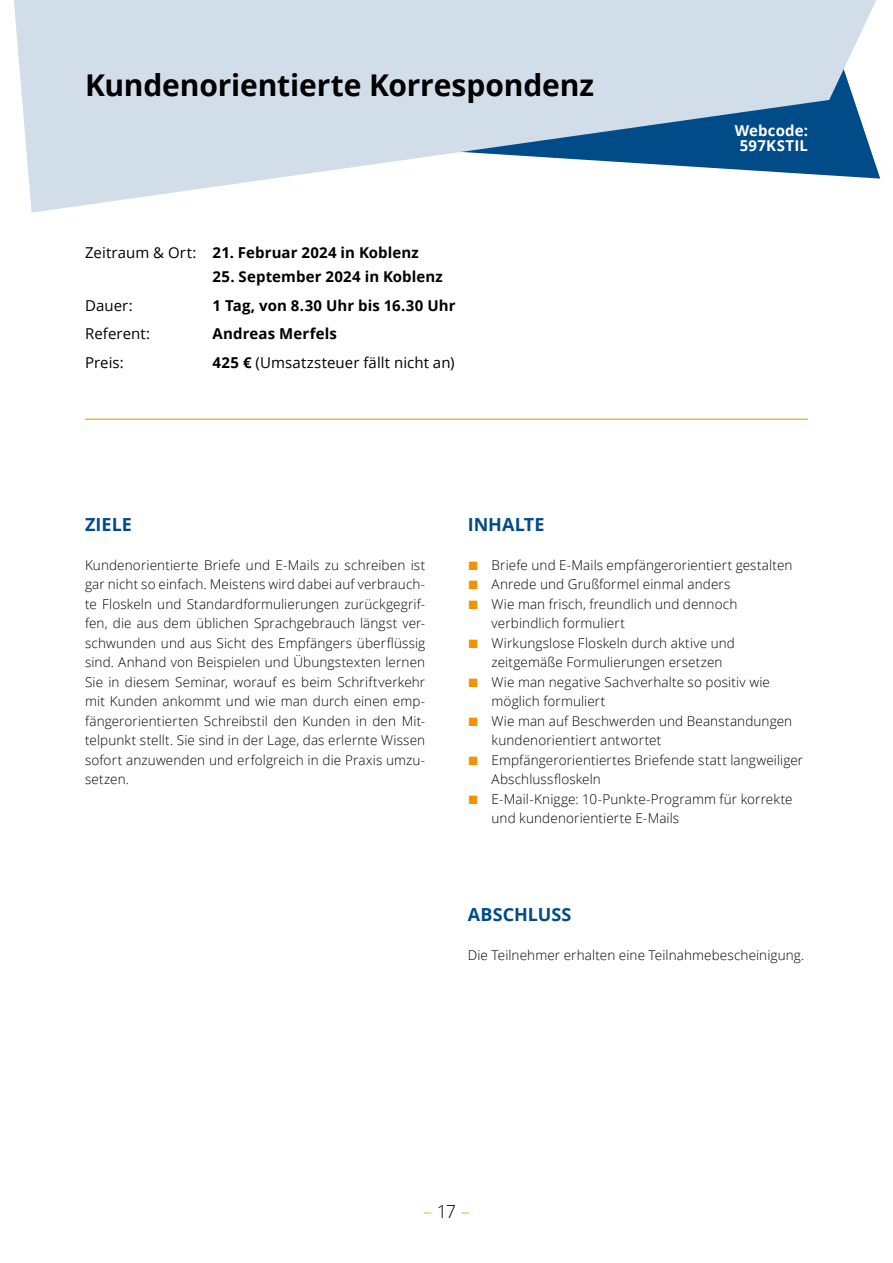
<style>
.page{position:relative;width:893px;height:1263px;background:#fff}
.page>*{position:absolute;margin:0;border:0;box-sizing:border-box;transform-origin:0 0}
.t1{font:700 30px "Open Sans";letter-spacing:-.005em;color:#000}
.t2{font:700 18px "Open Sans";letter-spacing:.005em;color:#004b88}
.t3{font:300 18px "Open Sans";color:#f39200}
.t4{font:700 15px "Open Sans";letter-spacing:.01em;color:#000}
.t5{font:15px "Open Sans";letter-spacing:.005em;color:#000}
.t6{font:700 15px/15px "Open Sans";letter-spacing:.01em;color:#fff;text-align:center}
.t7{font:300 13.5px/19.5px "Open Sans";letter-spacing:.01em;color:#000}
.s1{font-weight:400}
.s2{font-weight:700}
.s3{font-family:"Arial";font-weight:400;font-size:18px;color:#f39200}
.s4{color:#000}
</style>
<div class="page">
<svg style="left:14px;top:0;width:867px;height:213px;fill:#d2ddea"></svg>
<hr style="left:85px;top:419px;width:723px;height:1px;background:#f39200">
<h1 class="t1" style="left:85px;top:64px;width:510px">Kundenorientierte Korrespondenz</h1>
<p class="t4" style="left:85px;top:242px;width:335px"><span class="s1">Zeitraum &amp; Ort:</span> 21. Februar 2024 in Koblenz</p>
<p class="t4" style="left:213px;top:266px;width:232px">25. September 2024 in Koblenz</p>
<p class="t5" style="left:85px;top:295px;width:49px">Dauer:</p>
<p class="t4" style="left:213px;top:295px;width:244px">1 Tag, von 8.30 Uhr bis 16.30 Uhr</p>
<p class="t5" style="left:85px;top:323px;width:67px">Referent:</p>
<p class="t4" style="left:213px;top:323px;width:126px">Andreas Merfels</p>
<p class="t5" style="left:85px;top:352px;width:40px">Preis:</p>
<p class="t5" style="left:213px;top:352px;width:243px"><span class="s2">425 €</span> (Umsatzsteuer fällt nicht an)</p>
<p class="t6" style="left:735px;top:123px;width:75px">Webcode:<br>597KSTIL</p>
<h2 class="t2" style="left:85px;top:512px;width:48px">ZIELE</h2>
<p class="t7" style="left:85px;top:555px;width:342px;text-align:justify">Kundenorientierte Briefe und E-Mails zu schreiben ist gar nicht so einfach. Meistens wird dabei auf verbrauch&shy;te Floskeln und Standardformulierungen zurückgegrif&shy;fen, die aus dem üblichen Sprachgebrauch längst ver&shy;schwunden und aus Sicht des Empfängers überflüssig sind. Anhand von Beispielen und Übungstexten lernen Sie in diesem Seminar, worauf es beim Schriftverkehr mit Kunden ankommt und wie man durch einen emp&shy;fängerorientierten Schreibstil den Kunden in den Mit&shy;telpunkt stellt. Sie sind in der Lage, das erlernte Wissen sofort anzuwenden und erfolgreich in die Praxis umzu&shy;setzen.</p>
<h2 class="t2" style="left:468px;top:512px;width:78px">INHALTE</h2>
<p class="t7" style="left:468px;top:555px;width:326px"><span class="s3">■</span> Briefe und E-Mails empfängerorientiert gestalten</p>
<p class="t7" style="left:468px;top:574px;width:264px"><span class="s3">■</span> Anrede und Grußformel einmal anders</p>
<p class="t7" style="left:492px;top:594px;width:247px;text-indent:-24px"><span class="s3">■</span> Wie man frisch, freundlich und dennoch verbindlich formuliert</p>
<p class="t7" style="left:492px;top:633px;width:245px;text-indent:-24px"><span class="s3">■</span> Wirkungslose Floskeln durch aktive und zeitgemäße Formulierungen ersetzen</p>
<p class="t7" style="left:492px;top:672px;width:280px;text-indent:-24px"><span class="s3">■</span> Wie man negative Sachverhalte so positiv wie möglich formuliert</p>
<p class="t7" style="left:492px;top:711px;width:302px;text-indent:-24px"><span class="s3">■</span> Wie man auf Beschwerden und Beanstandungen kundenorientiert antwortet</p>
<p class="t7" style="left:492px;top:750px;width:313px;text-indent:-24px"><span class="s3">■</span> Empfängerorientiertes Briefende statt langweiliger<br>Abschlussfloskeln</p>
<p class="t7" style="left:492px;top:789px;width:303px;text-indent:-24px"><span class="s3">■</span> E-Mail-Knigge: 10-Punkte-Programm für korrekte und kundenorientierte E-Mails</p>
<h2 class="t2" style="left:468px;top:902px;width:105px">ABSCHLUSS</h2>
<p class="t7" style="left:468px;top:945px;width:338px">Die Teilnehmer erhalten eine Teilnahmebescheinigung.</p>
<h2 class="t3" style="left:423px;top:1199px;width:48px">– <span class="s4">17</span> –</h2>
</div>
